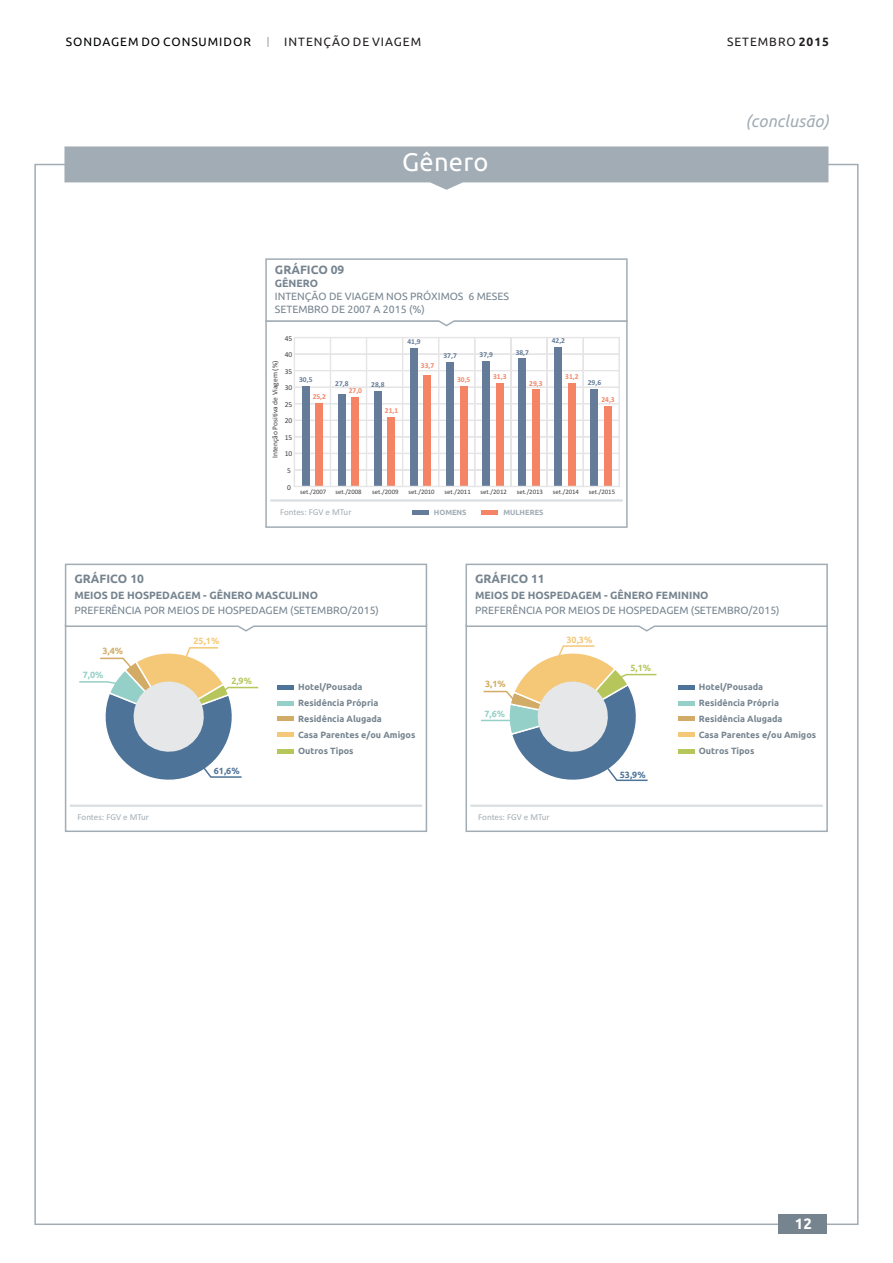
<style>
.page{position:relative;width:893px;height:1263px;background:#fff}
.page>*{position:absolute;margin:0;border:0;box-sizing:border-box;transform-origin:0 0}
.t1{font:25.5px "Ubuntu";letter-spacing:.01em;color:#fff}
.t2{font:italic 16.5px "Ubuntu";letter-spacing:.01em;color:#a1acb4}
.t3{font:700 15px "Ubuntu";color:#fff}
.t4{font:12px "Ubuntu";letter-spacing:.085em;color:#231f20}
.t5{font:700 12px "Ubuntu";color:#76848f}
.t6{font:12px "Ubuntu";letter-spacing:.085em;color:#010202}
.t7{font:10.5px/12.9px "Ubuntu";color:#76848f}
.t8{font:700 10.5px "Ubuntu";color:#76848f}
.t9{font:700 9px "Ubuntu";color:#76848f}
.t10{font:9px "Calibri";letter-spacing:-.005em;color:#a1acb4}
.t11{font:700 9px "Ubuntu";color:#4e7398}
.t12{font:700 9px "Ubuntu";color:#f4c877}
.t13{font:700 9px "Ubuntu";color:#b6c65b}
.t14{font:700 9px "Ubuntu";color:#d2ab66}
.t15{font:700 9px "Ubuntu";color:#94d0c7}
.t16{font:7.5px "Calibri";color:#3e3e3f}
.t17{font:700 7.5px "Calibri";color:#647b99}
.t18{font:700 7.5px "Calibri";color:#f48465}
.t19{font:700 7.5px "Ubuntu";color:#a1acb4}
.t20{font:6.75px "Calibri";color:#3e3e3f}
.s1{font-weight:700}
</style>
<div class="page">
<svg style="left:265px;top:327px;width:363px;height:201px"></svg>
<svg style="left:64px;top:632px;width:364px;height:200px"></svg>
<svg style="left:64px;top:146px;width:764px;height:44px"></svg>
<div style="left:779px;top:1214px;width:48px;height:20px;background:#76848f"></div>
<svg style="left:267px;top:37px;width:2px;height:10px"></svg>
<svg style="left:265px;top:258px;width:363px;height:69px"></svg>
<hr style="left:412px;top:510px;width:17px;height:4px;background:#647b99">
<hr style="left:481px;top:510px;width:17px;height:4px;background:#f48465">
<hr style="left:270px;top:499px;width:353px;height:3px;background:#d9dfe1">
<hr style="left:70px;top:804px;width:352px;height:3px;background:#d9dfe1">
<svg style="left:64px;top:563px;width:364px;height:69px"></svg>
<svg style="left:465px;top:632px;width:363px;height:200px"></svg>
<hr style="left:470px;top:804px;width:353px;height:3px;background:#d9dfe1">
<svg style="left:465px;top:563px;width:363px;height:69px"></svg>
<hr style="left:678px;top:749px;width:17px;height:4px;background:#b6c65b">
<hr style="left:678px;top:733px;width:17px;height:4px;background:#f4c877">
<hr style="left:678px;top:717px;width:17px;height:4px;background:#d2ab66">
<hr style="left:678px;top:701px;width:17px;height:4px;background:#94d0c7">
<hr style="left:678px;top:685px;width:17px;height:4px;background:#4e7398">
<hr style="left:277px;top:749px;width:17px;height:4px;background:#b6c65b">
<hr style="left:277px;top:733px;width:17px;height:4px;background:#f4c877">
<hr style="left:277px;top:717px;width:17px;height:4px;background:#d2ab66">
<hr style="left:277px;top:701px;width:17px;height:4px;background:#94d0c7">
<hr style="left:277px;top:685px;width:17px;height:4px;background:#4e7398">
<svg style="left:294px;top:337px;width:325px;height:149px"></svg>
<div style="left:591px;top:389px;width:7px;height:97px;background:#647b99"></div>
<div style="left:555px;top:347px;width:7px;height:139px;background:#647b99"></div>
<div style="left:519px;top:358px;width:7px;height:128px;background:#647b99"></div>
<div style="left:483px;top:361px;width:7px;height:125px;background:#647b99"></div>
<div style="left:446px;top:362px;width:8px;height:124px;background:#647b99"></div>
<div style="left:410px;top:348px;width:7px;height:138px;background:#647b99"></div>
<div style="left:374px;top:391px;width:7px;height:95px;background:#647b99"></div>
<div style="left:338px;top:394px;width:7px;height:92px;background:#647b99"></div>
<div style="left:302px;top:386px;width:7px;height:100px;background:#647b99"></div>
<div style="left:604px;top:406px;width:7px;height:80px;background:#f48465"></div>
<div style="left:568px;top:383px;width:7px;height:103px;background:#f48465"></div>
<div style="left:532px;top:389px;width:7px;height:97px;background:#f48465"></div>
<div style="left:496px;top:383px;width:7px;height:103px;background:#f48465"></div>
<div style="left:460px;top:386px;width:7px;height:100px;background:#f48465"></div>
<div style="left:424px;top:375px;width:7px;height:111px;background:#f48465"></div>
<div style="left:388px;top:417px;width:7px;height:69px;background:#f48465"></div>
<div style="left:352px;top:397px;width:7px;height:89px;background:#f48465"></div>
<div style="left:316px;top:403px;width:7px;height:83px;background:#f48465"></div>
<svg style="left:294px;top:486px;width:325px;height:1px"></svg>
<svg style="left:78px;top:644px;width:182px;height:147px"></svg>
<svg style="left:479px;top:644px;width:179px;height:144px"></svg>
<h3 class="t6" style="left:66px;top:36px;width:187px">SONDAGEM DO CONSUMIDOR</h3>
<h3 class="t4" style="left:284px;top:36px;width:138px">INTENÇÃO DE VIAGEM</h3>
<h3 class="t4" style="left:727px;top:37px;width:104px">SETEMBRO <span class="s1">2015</span></h3>
<h1 class="t1" style="left:402px;top:152px;width:88px">Gênero</h1>
<h3 class="t5" style="left:275px;top:264px;width:71px">GRÁFICO 09</h3>
<p class="t8" style="left:275px;top:279px;width:45px">GÊNERO</p>
<p class="t7" style="left:275px;top:290px;width:236px">INTENÇÃO DE VIAGEM NOS PRÓXIMOS 6 MESES<br>SETEMBRO DE 2007 A 2015 (%)</p>
<p class="t16" style="left:285px;top:335px;width:9px">45</p>
<p class="t16" style="left:285px;top:352px;width:9px">40</p>
<p class="t16" style="left:272px;top:458px;width:99px;rotate:-90deg">Intenção Positiva de Viagem (%)</p>
<p class="t16" style="left:285px;top:368px;width:9px">35</p>
<p class="t17" style="left:299px;top:376px;width:15px">30,5</p>
<p class="t16" style="left:285px;top:385px;width:9px">30</p>
<p class="t18" style="left:313px;top:394px;width:15px">25,2</p>
<p class="t16" style="left:285px;top:401px;width:9px">25</p>
<p class="t16" style="left:285px;top:418px;width:9px">20</p>
<p class="t16" style="left:285px;top:434px;width:9px">15</p>
<p class="t16" style="left:285px;top:451px;width:9px">10</p>
<p class="t16" style="left:287px;top:467px;width:5px">5</p>
<p class="t17" style="left:335px;top:380px;width:15px">27,8</p>
<p class="t17" style="left:371px;top:382px;width:15px">28,8</p>
<p class="t18" style="left:349px;top:388px;width:15px">27,0</p>
<p class="t18" style="left:385px;top:407px;width:15px">21,1</p>
<p class="t17" style="left:407px;top:338px;width:15px">41,9</p>
<p class="t18" style="left:421px;top:362px;width:15px">33,7</p>
<p class="t17" style="left:443px;top:352px;width:15px">37,7</p>
<p class="t17" style="left:480px;top:351px;width:15px">37,9</p>
<p class="t17" style="left:516px;top:349px;width:15px">38,7</p>
<p class="t18" style="left:457px;top:376px;width:15px">30,5</p>
<p class="t18" style="left:493px;top:373px;width:15px">31,3</p>
<p class="t18" style="left:529px;top:380px;width:15px">29,3</p>
<p class="t17" style="left:552px;top:337px;width:15px">42,2</p>
<p class="t18" style="left:565px;top:374px;width:15px">31,2</p>
<p class="t17" style="left:588px;top:379px;width:15px">29,6</p>
<p class="t18" style="left:601px;top:397px;width:15px">24,3</p>
<p class="t16" style="left:287px;top:484px;width:5px">0</p>
<p class="t20" style="left:300px;top:489px;width:28px">set./2007</p>
<p class="t20" style="left:335px;top:489px;width:28px">set./2008</p>
<p class="t20" style="left:372px;top:489px;width:28px">set./2009</p>
<p class="t20" style="left:408px;top:489px;width:28px">set./2010</p>
<p class="t20" style="left:445px;top:489px;width:28px">set./2011</p>
<p class="t20" style="left:481px;top:489px;width:28px">set./2012</p>
<p class="t20" style="left:517px;top:489px;width:28px">set./2013</p>
<p class="t20" style="left:553px;top:489px;width:28px">set./2014</p>
<p class="t20" style="left:589px;top:489px;width:28px">set./2015</p>
<p class="t10" style="left:280px;top:508px;width:73px">Fontes: FGV e MTur</p>
<p class="t19" style="left:434px;top:509px;width:34px">HOMENS</p>
<p class="t19" style="left:503px;top:509px;width:42px">MULHERES</p>
<h2 class="t2" style="left:745px;top:114px;width:85px">(conclusão)</h2>
<h3 class="t5" style="left:74px;top:573px;width:71px">GRÁFICO 10</h3>
<p class="t8" style="left:74px;top:590px;width:245px">MEIOS DE HOSPEDAGEM - GÊNERO MASCULINO</p>
<p class="t7" style="left:74px;top:604px;width:306px">PREFERÊNCIA POR MEIOS DE HOSPEDAGEM (SETEMBRO/2015)</p>
<h3 class="t5" style="left:475px;top:573px;width:71px">GRÁFICO 11</h3>
<p class="t8" style="left:475px;top:590px;width:235px">MEIOS DE HOSPEDAGEM - GÊNERO FEMININO</p>
<p class="t7" style="left:475px;top:604px;width:306px">PREFERÊNCIA POR MEIOS DE HOSPEDAGEM (SETEMBRO/2015)</p>
<p class="t14" style="left:103px;top:647px;width:22px">3,4%</p>
<p class="t15" style="left:83px;top:671px;width:22px">7,0%</p>
<p class="t12" style="left:193px;top:637px;width:27px">25,1%</p>
<p class="t13" style="left:231px;top:677px;width:22px">2,9%</p>
<p class="t9" style="left:298px;top:683px;width:66px">Hotel/Pousada</p>
<p class="t9" style="left:298px;top:699px;width:82px">Residência Própria</p>
<p class="t9" style="left:298px;top:714px;width:85px">Residência Alugada</p>
<p class="t14" style="left:485px;top:680px;width:22px">3,1%</p>
<p class="t15" style="left:484px;top:710px;width:22px">7,6%</p>
<p class="t12" style="left:566px;top:635px;width:27px">30,3%</p>
<p class="t13" style="left:630px;top:664px;width:22px">5,1%</p>
<p class="t9" style="left:699px;top:683px;width:66px">Hotel/Pousada</p>
<p class="t9" style="left:699px;top:699px;width:82px">Residência Própria</p>
<p class="t9" style="left:699px;top:714px;width:85px">Residência Alugada</p>
<p class="t9" style="left:298px;top:731px;width:119px">Casa Parentes e/ou Amigos</p>
<p class="t9" style="left:699px;top:731px;width:119px">Casa Parentes e/ou Amigos</p>
<p class="t9" style="left:298px;top:747px;width:57px">Outros Tipos</p>
<p class="t9" style="left:699px;top:747px;width:57px">Outros Tipos</p>
<p class="t11" style="left:214px;top:767px;width:27px">61,6%</p>
<p class="t11" style="left:620px;top:771px;width:27px">53,9%</p>
<p class="t10" style="left:78px;top:814px;width:73px">Fontes: FGV e MTur</p>
<p class="t10" style="left:478px;top:814px;width:73px">Fontes: FGV e MTur</p>
<h3 class="t3" style="left:795px;top:1218px;width:19px">12</h3>
</div>
